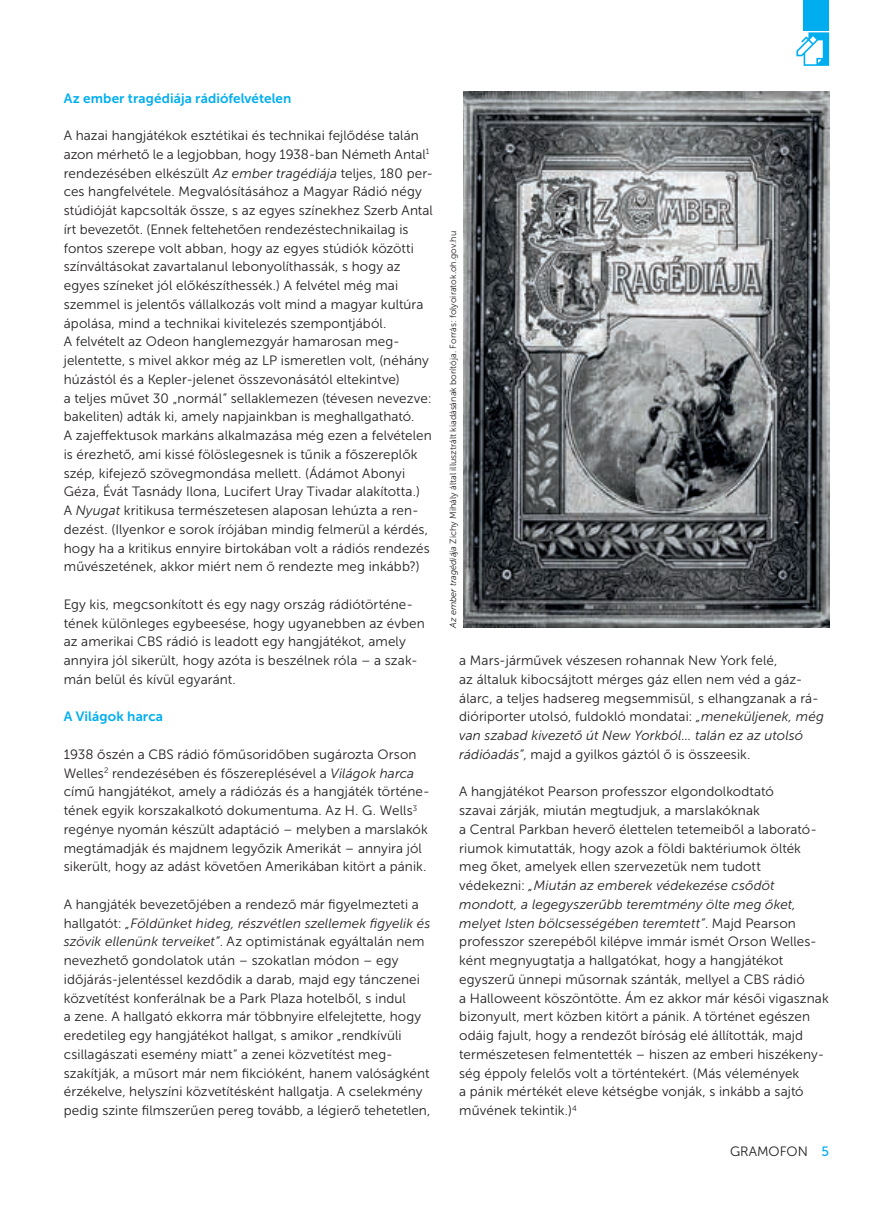
<style>
.page{position:relative;width:893px;height:1212px;background:#fff}
.page>*{position:absolute;margin:0;border:0;box-sizing:border-box;transform-origin:0 0}
.t1{font:13.5px/18.8px "Museo Sans 300";letter-spacing:.005em;color:#231f20}
.t2{font:13.5px "Museo Sans 700";letter-spacing:.01em;color:#00aeef}
.t3{font:9px "Museo Sans 300";color:#231f20}
.s1{font-style:italic}
.s2{font-family:"Museo Sans 500";color:#00aeef}
</style>
<div class="page">
<div style="left:804px;top:0;width:25px;height:31px;background:#00aeef"></div>
<svg style="left:796px;top:32px;width:33px;height:34px"></svg>
<img style="left:463px;top:91px;width:366px;height:537px">
<p class="t2" style="left:64px;top:90px;width:229px">Az ember tragédiája rádiófelvételen</p>
<p class="t1" style="left:64px;top:126px;width:371px">A hazai hangjátékok esztétikai és technikai fejlődése talán azon mérhető le a legjobban, hogy 1938-ban Németh Antal<sup>1 </sup>rendezésében elkészült <span class="s1">Az ember tragédiája</span> teljes, 180 per&shy;ces hangfelvétele. Megvalósításához a Magyar Rádió négy stúdióját kapcsolták össze, s az egyes színekhez Szerb Antal írt bevezetőt. (Ennek feltehetően rendezéstechnikailag is fontos szerepe volt abban, hogy az egyes stúdiók közötti színváltásokat zavartalanul lebonyolíthassák, s hogy az egyes színeket jól előkészíthessék.) A felvétel még mai szemmel is jelentős vállalkozás volt mind a magyar kultúra ápolása, mind a technikai kivitelezés szempontjából.<br>A felvételt az Odeon hanglemezgyár hamarosan meg&shy;jelentette, s mivel akkor még az LP ismeretlen volt, (néhány húzástól és a Kepler-jelenet összevonásától eltekintve)<br>a teljes művet 30 „normál” sellaklemezen (tévesen nevezve: bakeliten) adták ki, amely napjainkban is meghallgatható.<br>A zajeffektusok markáns alkalmazása még ezen a felvételen is érezhető, ami kissé fölöslegesnek is tűnik a főszereplők szép, kifejező szövegmondása mellett. (Ádámot Abonyi Géza, Évát Tasnády Ilona, Lucifert Uray Tivadar alakította.)<br>A <span class="s1">Nyugat</span> kritikusa természetesen alaposan lehúzta a ren&shy;dezést. (Ilyenkor e sorok írójában mindig felmerül a kérdés, hogy ha a kritikus ennyire birtokában volt a rádiós rendezés művészetének, akkor miért nem ő rendezte meg inkább?)</p>
<p class="t1" style="left:64px;top:595px;width:363px">Egy kis, megcsonkított és egy nagy ország rádiótörténe&shy;tének különleges egybeesése, hogy ugyanebben az évben az amerikai CBS rádió is leadott egy hangjátékot, amely annyira jól sikerült, hogy azóta is beszélnek róla – a szak&shy;mán belül és kívül egyaránt.</p>
<p class="t2" style="left:64px;top:709px;width:101px">A Világok harca</p>
<p class="t1" style="left:64px;top:745px;width:367px">1938 őszén a CBS rádió főműsoridőben sugározta Orson Welles<sup>2</sup> rendezésében és főszereplésével a <span class="s1">Világok harca </span>című hangjátékot, amely a rádiózás és a hangjáték történe&shy;tének egyik korszakalkotó dokumentuma. Az H. G. Wells<sup>3 </sup>regénye nyomán készült adaptáció – melyben a marslakók megtámadják és majdnem legyőzik Amerikát – annyira jól sikerült, hogy az adást követően Amerikában kitört a pánik.</p>
<p class="t1" style="left:64px;top:895px;width:368px">A hangjáték bevezetőjében a rendező már figyelmezteti a hallgatót: <span class="s1">„Földünket hideg, részvétlen szellemek figyelik és szövik ellenünk terveiket”</span>. Az optimistának egyáltalán nem nevezhető gondolatok után – szokatlan módon – egy időjárás-jelentéssel kezdődik a darab, majd egy tánczenei közvetítést konferálnak be a Park Plaza hotelből, s indul<br>a zene. A hallgató ekkorra már többnyire elfelejtette, hogy eredetileg egy hangjátékot hallgat, s amikor „rendkívüli csillagászati esemény miatt” a zenei közvetítést meg&shy;szakítják, a műsort már nem fikcióként, hanem valóságként érzékelve, helyszíni közvetítésként hallgatja. A cselekmény pedig szinte filmszerűen pereg tovább, a légierő tehetetlen,</p>
<p class="t3" style="left:448px;top:628px;width:398px;rotate:-90deg"><span class="s1">Az ember tragédiája</span> Zichy Mihály által illusztrált kiadásának borítója. Forrás: folyoiratok.oh.gov.hu</p>
<p class="t1" style="left:459px;top:651px;width:366px">a Mars-járművek vészesen rohannak New York felé,<br>az általuk kibocsájtott mérges gáz ellen nem véd a gáz&shy;álarc, a teljes hadsereg megsemmisül, s elhangzanak a rá&shy;dióriporter utolsó, fuldokló mondatai: <span class="s1">„meneküljenek, még van szabad kivezető út New Yorkból… talán ez az utolsó rádióadás”</span>, majd a gyilkos gáztól ő is összeesik.</p>
<p class="t1" style="left:459px;top:782px;width:371px">A hangjátékot Pearson professzor elgondolkodtató<br>szavai zárják, miután megtudjuk, a marslakóknak<br>a Central Parkban heverő élettelen tetemeiből a laborató&shy;riumok kimutatták, hogy azok a földi baktériumok ölték meg őket, amelyek ellen szervezetük nem tudott védekezni: <span class="s1">„Miután az emberek védekezése csődöt mondott, a legegyszerűbb teremtmény ölte meg őket, melyet Isten bölcsességében teremtett”</span>. Majd Pearson professzor szerepéből kilépve immár ismét Orson Welles&shy;ként megnyugtatja a hallgatókat, hogy a hangjátékot egyszerű ünnepi műsornak szánták, mellyel a CBS rádió<br>a Halloweent köszöntötte. Ám ez akkor már késői vigasznak bizonyult, mert közben kitört a pánik. A történet egészen odáig fajult, hogy a rendezőt bíróság elé állították, majd természetesen felmentették – hiszen az emberi hiszékeny&shy;ség éppoly felelős volt a történtekért. (Más vélemények<br>a pánik mértékét eleve kétségbe vonják, s inkább a sajtó művének tekintik.)<sup>4</sup></p>
<p class="t1" style="left:730px;top:1142px;width:101px">GRAMOFON <span class="s2">5</span></p>
</div>
